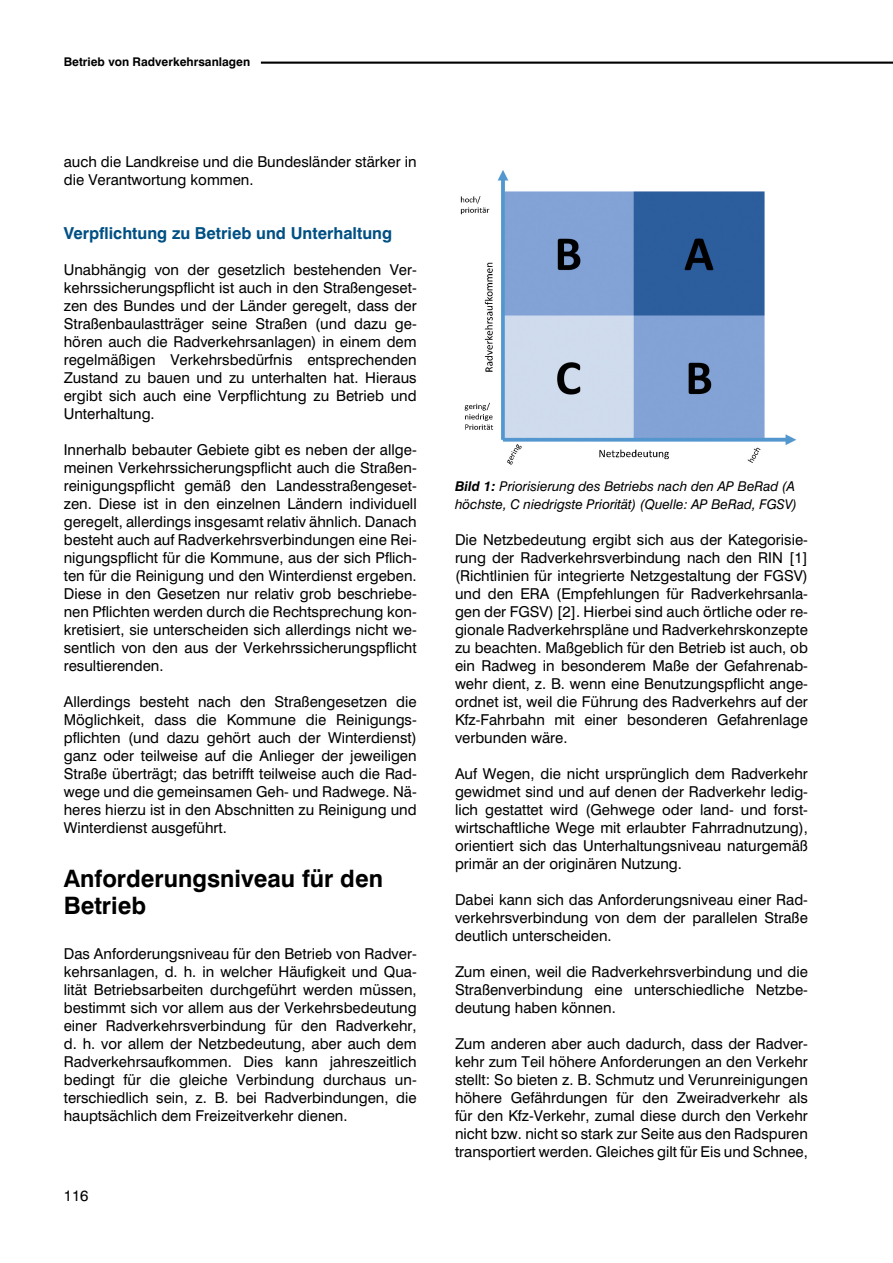
<style>
.page{position:relative;width:893px;height:1263px;background:#fff}
.page>*{position:absolute;margin:0;border:0;box-sizing:border-box;transform-origin:0 0}
.t1{font:700 24px/27px "A Helvetica";color:#000}
.t2{font:700 16.5px "A Helvetica";color:#005084}
.t3{font:15px/18px "A Helvetica";color:#000;text-align:justify}
.t4{font:italic 13.5px/18px "A Helvetica";color:#000}
.t5{font:700 12px "A Helvetica";color:#000}
.s1{font-weight:700}
</style>
<div class="page">
<hr style="left:64px;top:62px;width:829px;height:2px;background:#000">
<div style="left:53px;top:51px;width:208px;height:15px;background:#fff"></div>
<img style="left:460px;top:170px;width:337px;height:295px">
<p class="t5" style="left:64px;top:54px;width:188px">Betrieb von Radverkehrsanlagen</p>
<p class="t3" style="left:64px;top:152px;width:354px">auch die Landkreise und die Bundesländer stärker in die Verantwortung kommen.</p>
<p class="t2" style="left:64px;top:221px;width:330px">Verpflichtung zu Betrieb und Unterhaltung</p>
<p class="t3" style="left:64px;top:260px;width:354px">Unabhängig von der gesetzlich bestehenden Ver&shy;kehrssicherungspflicht ist auch in den Straßengeset&shy;zen des Bundes und der Länder geregelt, dass der Straßenbaulastträger seine Straßen (und dazu ge&shy;hören auch die Radverkehrsanlagen) in einem dem regelmäßigen Verkehrsbedürfnis entsprechenden Zustand zu bauen und zu unterhalten hat. Hieraus ergibt sich auch eine Verpflichtung zu Betrieb und Unterhaltung.</p>
<p class="t3" style="left:64px;top:440px;width:354px">Innerhalb bebauter Gebiete gibt es neben der allge&shy;meinen Verkehrssicherungspflicht auch die Straßen&shy;reinigungspflicht gemäß den Landesstraßengeset&shy;zen. Diese ist in den einzelnen Ländern individuell geregelt, allerdings insgesamt relativ ähnlich. Danach besteht auch auf Radverkehrsverbindungen eine Rei&shy;nigungspflicht für die Kommune, aus der sich Pflich&shy;ten für die Reinigung und den Winterdienst ergeben.<br>Diese in den Gesetzen nur relativ grob beschriebe&shy;nen Pflichten werden durch die Rechtsprechung kon&shy;kretisiert, sie unterscheiden sich allerdings nicht we&shy;sentlich von den aus der Verkehrssicherungspflicht resultierenden.</p>
<p class="t3" style="left:64px;top:692px;width:354px">Allerdings besteht nach den Straßengesetzen die Möglichkeit, dass die Kommune die Reinigungs&shy;pflichten (und dazu gehört auch der Winterdienst) ganz oder teilweise auf die Anlieger der jeweiligen Straße überträgt; das betrifft teilweise auch die Rad&shy;wege und die gemeinsamen Geh- und Radwege. Nä&shy;heres hierzu ist in den Abschnitten zu Reinigung und Winterdienst ausgeführt.</p>
<h1 class="t1" style="left:64px;top:863px;width:321px">Anforderungsniveau für den<br>Betrieb</h1>
<p class="t3" style="left:64px;top:944px;width:354px">Das Anforderungsniveau für den Betrieb von Radver&shy;kehrsanlagen, d. h. in welcher Häufigkeit und Qua&shy;lität Betriebsarbeiten durchgeführt werden müssen, bestimmt sich vor allem aus der Verkehrsbedeutung einer Radverkehrsverbindung für den Radverkehr, d. h. vor allem der Netzbedeutung, aber auch dem Radverkehrsaufkommen. Dies kann jahreszeitlich bedingt für die gleiche Verbindung durchaus un&shy;terschiedlich sein, z. B. bei Radverbindungen, die hauptsächlich dem Freizeitverkehr dienen.</p>
<p class="t3" style="left:64px;top:1185px;width:26px">116</p>
<p class="t4" style="left:455px;top:476px;width:343px"><span class="s1">Bild 1:</span> Priorisierung des Betriebs nach den AP BeRad (A höchste, C niedrigste Priorität) (Quelle: AP BeRad, FGSV)</p>
<p class="t3" style="left:455px;top:530px;width:354px">Die Netzbedeutung ergibt sich aus der Kategorisie&shy;rung der Radverkehrsverbindung nach den RIN [1] (Richtlinien für integrierte Netzgestaltung der FGSV) und den ERA (Empfehlungen für Radverkehrsanla&shy;gen der FGSV) [2]. Hierbei sind auch örtliche oder re&shy;gionale Radverkehrspläne und Radverkehrskonzepte zu beachten. Maßgeblich für den Betrieb ist auch, ob ein Radweg in besonderem Maße der Gefahrenab&shy;wehr dient, z. B. wenn eine Benutzungspflicht ange&shy;ordnet ist, weil die Führung des Radverkehrs auf der Kfz-Fahrbahn mit einer besonderen Gefahrenlage verbunden wäre.</p>
<p class="t3" style="left:455px;top:764px;width:354px">Auf Wegen, die nicht ursprünglich dem Radverkehr gewidmet sind und auf denen der Radverkehr ledig&shy;lich gestattet wird (Gehwege oder land- und forst&shy;wirtschaftliche Wege mit erlaubter Fahrradnutzung), orientiert sich das Unterhaltungsniveau naturgemäß primär an der originären Nutzung.</p>
<p class="t3" style="left:455px;top:890px;width:354px">Dabei kann sich das Anforderungsniveau einer Rad&shy;verkehrsverbindung von dem der parallelen Straße deutlich unterscheiden.</p>
<p class="t3" style="left:455px;top:962px;width:354px">Zum einen, weil die Radverkehrsverbindung und die Straßenverbindung eine unterschiedliche Netzbe&shy;deutung haben können.</p>
<p class="t3" style="left:455px;top:1034px;width:354px">Zum anderen aber auch dadurch, dass der Radver&shy;kehr zum Teil höhere Anforderungen an den Verkehr stellt: So bieten z. B. Schmutz und Verunreinigungen höhere Gefährdungen für den Zweiradverkehr als für den Kfz-Verkehr, zumal diese durch den Verkehr nicht bzw. nicht so stark zur Seite aus den Radspuren transportiert werden. Gleiches gilt für Eis und Schnee,</p>
</div>
